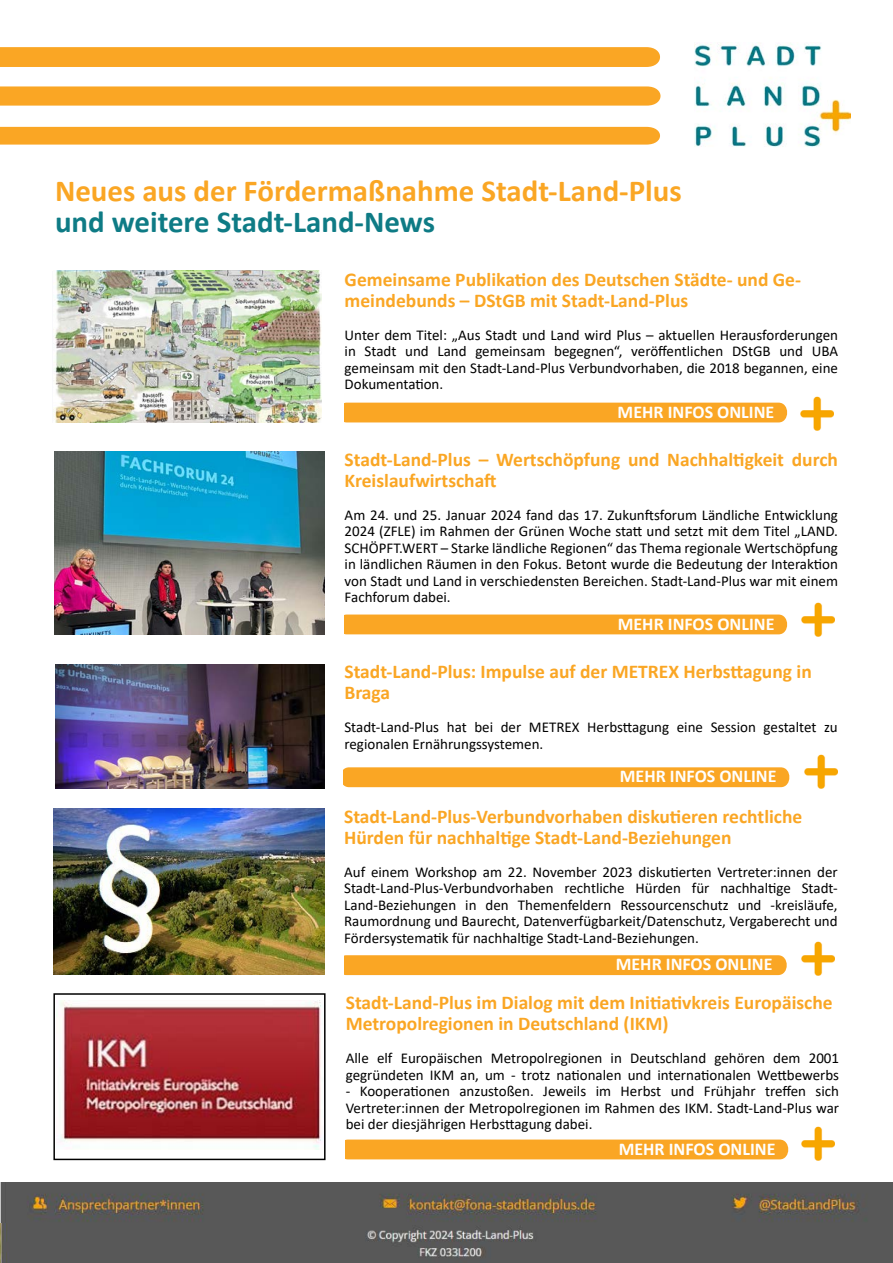
<style>
.page{position:relative;width:893px;height:1263px;background:#fff}
.page>*{position:absolute;margin:0;border:0;box-sizing:border-box;transform-origin:0 0}
.t1{font:700 30.6px "Calibri";color:#faa624}
.t2{font:700 30.6px "Calibri";color:#0e7b85}
.t3{font:700 19.5px/21px "Calibri";color:#faa624}
.t4{font:700 18px "Calibri";color:#fff}
.t5{font:15px/16.5px "Calibri";color:#000;text-align:justify}
</style>
<div class="page">
<div style="left:344px;top:614px;width:444px;height:20px;background:#faa624"></div>
<img style="left:695px;top:44px;width:156px;height:103px">
<div style="left:0;top:47px;width:660px;height:20px;background:#faa624"></div>
<svg style="left:0;top:86px;width:661px;height:20px;background:#faaa2e"></svg>
<div style="left:0;top:127px;width:660px;height:18px;background:#faa624"></div>
<img style="left:55px;top:451px;width:269px;height:184px">
<img style="left:54px;top:808px;width:271px;height:166px">
<div style="left:344px;top:955px;width:443px;height:20px;background:#faa624"></div>
<div style="left:343px;top:767px;width:447px;height:20px;background:#faa624"></div>
<img style="left:55px;top:664px;width:270px;height:124px">
<img style="left:801px;top:602px;width:34px;height:35px">
<div style="left:345px;top:1139px;width:444px;height:20px;background:#faa624"></div>
<img style="left:56px;top:1000px;width:265px;height:149px">
<div style="left:53px;top:993px;width:273px;height:167px;border:2px solid #000"></div>
<img style="left:804px;top:754px;width:34px;height:34px">
<div style="left:344px;top:403px;width:444px;height:19px;background:#faa624"></div>
<img style="left:54px;top:271px;width:267px;height:151px">
<div style="left:0;top:1222px;width:893px;height:41px;background:#585858"></div>
<img style="left:800px;top:396px;width:33px;height:35px">
<div style="left:0;top:1182px;width:893px;height:40px;background:#575757"></div>
<img style="left:801px;top:941px;width:34px;height:34px">
<img style="left:801px;top:1126px;width:34px;height:34px">
<h1 class="t1" style="left:55px;top:169px;width:628px">Neues aus der Fördermaßnahme Stadt-Land-Plus</h1>
<h1 class="t2" style="left:55px;top:200px;width:381px">und weitere Stadt-Land-News</h1>
<h2 class="t3" style="left:345px;top:269px;width:458px">Gemeinsame Publikation des Deutschen Städte- und Ge&shy;meindebunds – DStGB mit Stadt-Land-Plus</h2>
<p class="t5" style="left:345px;top:326px;width:495px">Unter dem Titel: „Aus Stadt und Land wird Plus – aktuellen Herausforderungen in Stadt und Land gemeinsam begegnen“, veröffentlichen DStGB und UBA gemeinsam mit den Stadt-Land-Plus Verbundvorhaben, die 2018 begannen, eine Dokumentation.</p>
<p class="t4" style="left:618px;top:399px;width:158px">MEHR INFOS ONLINE</p>
<h2 class="t3" style="left:345px;top:448px;width:495px">Stadt-Land-Plus – Wertschöpfung und Nachhaltigkeit durch<br>Kreislaufwirtschaft</h2>
<p class="t5" style="left:345px;top:506px;width:495px">Am 24. und 25. Januar 2024 fand das 17. Zukunftsforum Ländliche Entwicklung 2024 (ZFLE) im Rahmen der Grünen Woche statt und setzt mit dem Titel „LAND.<br>SCHÖPFT.WERT – Starke ländliche Regionen“ das Thema regionale Wertschöpfung in ländlichen Räumen in den Fokus. Betont wurde die Bedeutung der Interaktion von Stadt und Land in verschiedensten Bereichen. Stadt-Land-Plus war mit einem Fachforum dabei.</p>
<p class="t4" style="left:618px;top:611px;width:158px">MEHR INFOS ONLINE</p>
<h2 class="t3" style="left:344px;top:661px;width:469px">Stadt-Land-Plus: Impulse auf der METREX Herbsttagung in<br>Braga</h2>
<p class="t5" style="left:344px;top:718px;width:495px">Stadt-Land-Plus hat bei der METREX Herbsttagung eine Session gestaltet zu regionalen Ernährungssystemen.</p>
<p class="t4" style="left:620px;top:764px;width:158px">MEHR INFOS ONLINE</p>
<h2 class="t3" style="left:344px;top:806px;width:460px">Stadt-Land-Plus-Verbundvorhaben diskutieren rechtliche<br>Hürden für nachhaltige Stadt-Land-Beziehungen</h2>
<p class="t5" style="left:344px;top:863px;width:495px">Auf einem Workshop am 22. November 2023 diskutierten Vertreter:innen der Stadt-Land-Plus-Verbundvorhaben rechtliche Hürden für nachhaltige Stadt-Land-Beziehungen in den Themenfeldern Ressourcenschutz und -kreisläufe, Raumordnung und Baurecht, Datenverfügbarkeit/Datenschutz, Vergaberecht und Fördersystematik für nachhaltige Stadt-Land-Beziehungen.</p>
<p class="t4" style="left:616px;top:952px;width:158px">MEHR INFOS ONLINE</p>
<h2 class="t3" style="left:346px;top:992px;width:488px">Stadt-Land-Plus im Dialog mit dem Initiativkreis Europäische<br>Metropolregionen in Deutschland (IKM)</h2>
<p class="t5" style="left:346px;top:1049px;width:495px">Alle elf Europäischen Metropolregionen in Deutschland gehören dem 2001 gegründeten IKM an, um - trotz nationalen und internationalen Wettbewerbs</p>
<p class="t5" style="left:346px;top:1082px;width:495px">- Kooperationen anzustoßen. Jeweils im Herbst und Frühjahr treffen sich Vertreter:innen der Metropolregionen im Rahmen des IKM. Stadt-Land-Plus war bei der diesjährigen Herbsttagung dabei.</p>
<p class="t4" style="left:619px;top:1136px;width:158px">MEHR INFOS ONLINE</p>
</div>
